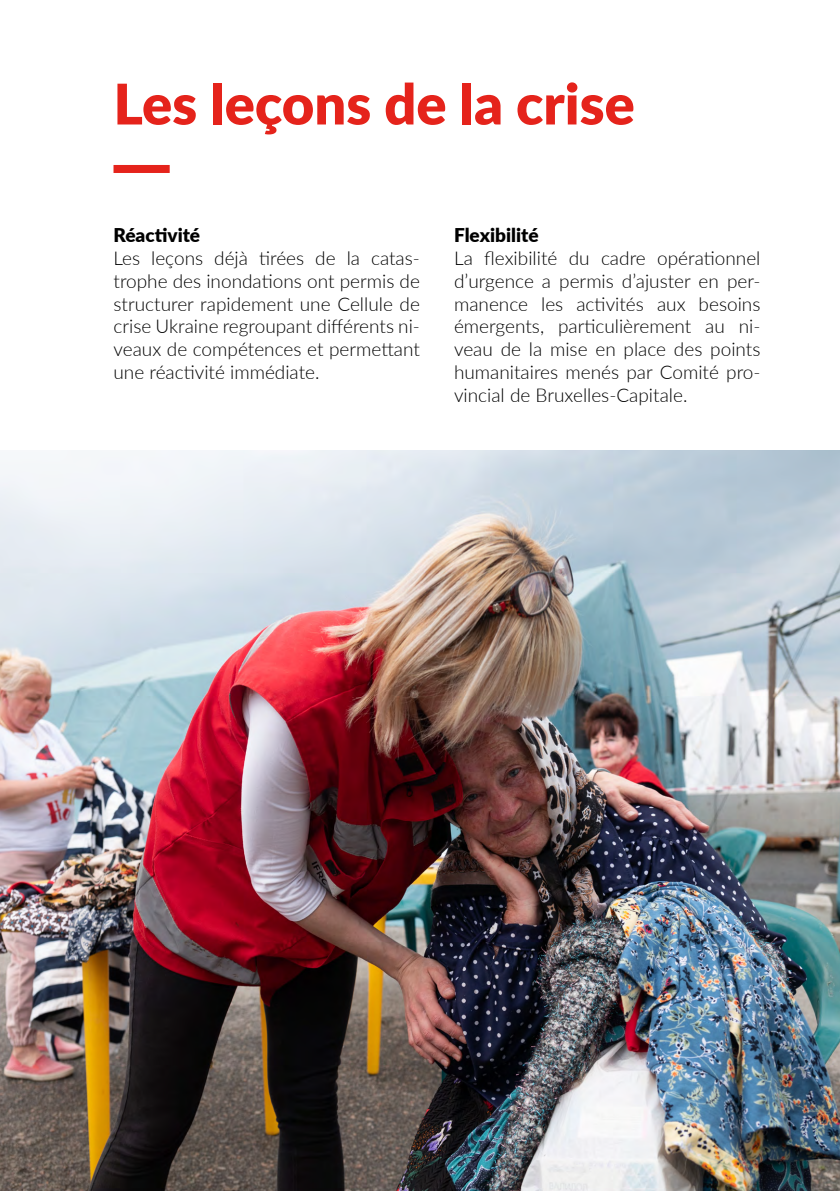
<style>
.page{position:relative;width:840px;height:1191px;background:#fff}
.page>*{position:absolute;margin:0;border:0;box-sizing:border-box;transform-origin:0 0}
.t1{font:900 56px "Lato";color:#e5231b}
.t2{font:300 19px/22.8px "Lato";color:#000;text-align:justify}
.t3{font:900 19px "Lato";color:#000}
</style>
<div class="page">
<img style="left:0;top:450px;width:839px;height:741px">
<div style="left:113px;top:165px;width:57px;height:8px;background:#e5231b"></div>
<h1 class="t1" style="left:113px;top:62px;width:522px">Les leçons de la crise</h1>
<p class="t3" style="left:113px;top:221px;width:88px">Réactivité</p>
<p class="t2" style="left:113px;top:246px;width:308px">Les leçons déjà tirées de la catas&shy;trophe des inondations ont permis de structurer rapidement une Cellule de crise Ukraine regroupant différents ni&shy;veaux de compétences et permettant une réactivité immédiate.</p>
<p class="t3" style="left:454px;top:221px;width:86px">Flexibilité</p>
<p class="t2" style="left:454px;top:246px;width:308px">La flexibilité du cadre opérationnel d’urgence a permis d’ajuster en per&shy;manence les activités aux besoins émergents, particulièrement au ni&shy;veau de la mise en place des points humanitaires menés par Comité pro&shy;vincial de Bruxelles-Capitale.</p>
</div>
